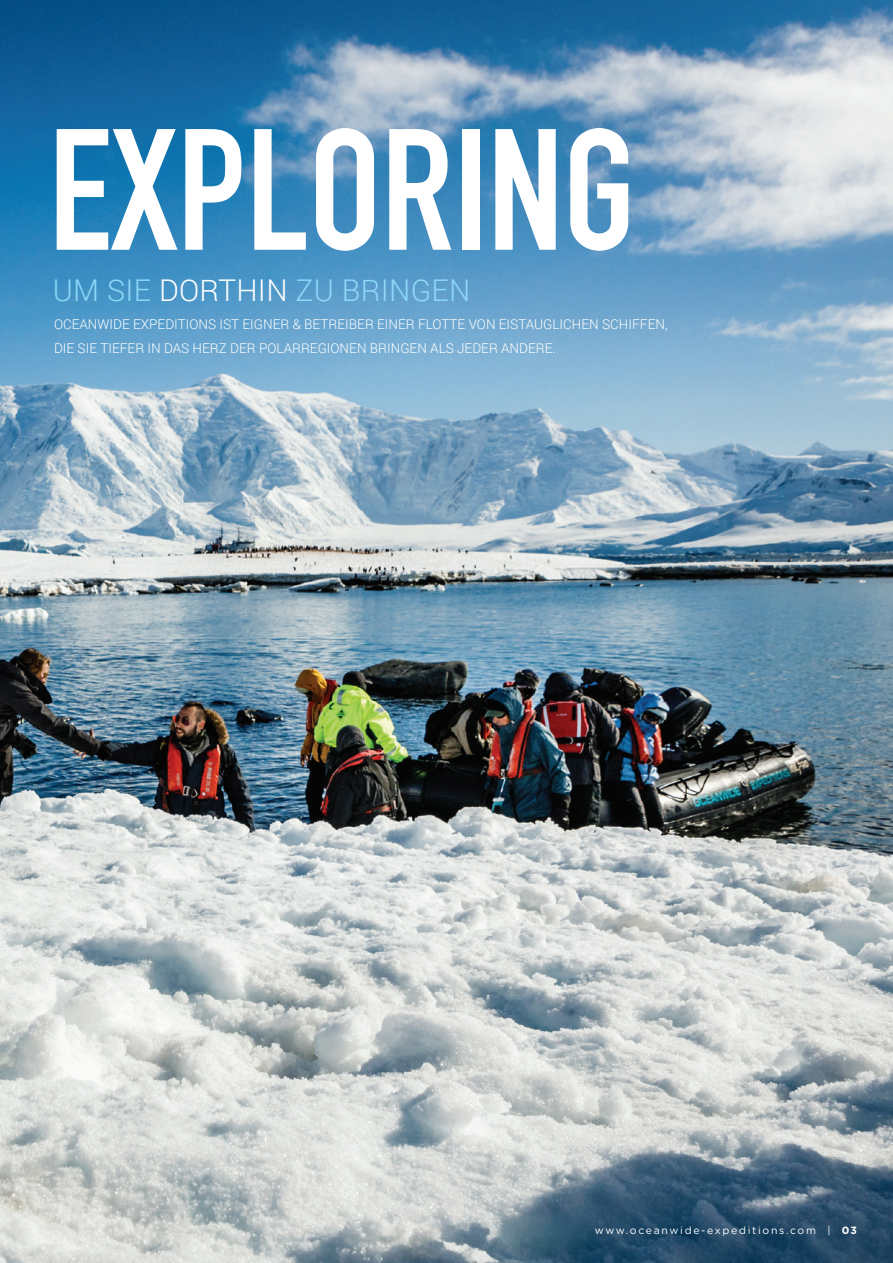
<style>
.page{position:relative;width:893px;height:1263px;background:#fff}
.page>*{position:absolute;margin:0;border:0;box-sizing:border-box;transform-origin:0 0}
.t1{font:700 169.5px "DIN Condensed";color:#fff}
.t2{font:300 30px "Roboto";letter-spacing:.01em;color:#8dd7f7}
.t3{font:300 13.5px/24.6px "Roboto";color:#fff}
.t4{font:10.5px "Gotham Rounded";letter-spacing:.16em;color:#fff}
.s1{color:#fff}
.s2{font-family:"Gotham";font-weight:700}
</style>
<div class="page">
<img style="left:0;top:0;width:893px;height:1263px">
<h1 class="t1" style="left:49px;top:76px;width:588px">EXPLORING</h1>
<h2 class="t2" style="left:53px;top:270px;width:419px">UM SIE <span class="s1">DORTHIN</span> ZU BRINGEN</h2>
<p class="t3" style="left:54px;top:311px;width:615px">OCEANWIDE EXPEDITIONS IST EIGNER &amp; BETREIBER EINER FLOTTE VON EISTAUGLICHEN SCHIFFEN,<br>DIE SIE TIEFER IN DAS HERZ DER POLARREGIONEN BRINGEN ALS JEDER ANDERE.</p>
<p class="t4" style="left:595px;top:1223px;width:264px">www.oceanwide-expeditions.com | <span class="s2">03</span></p>
</div>
